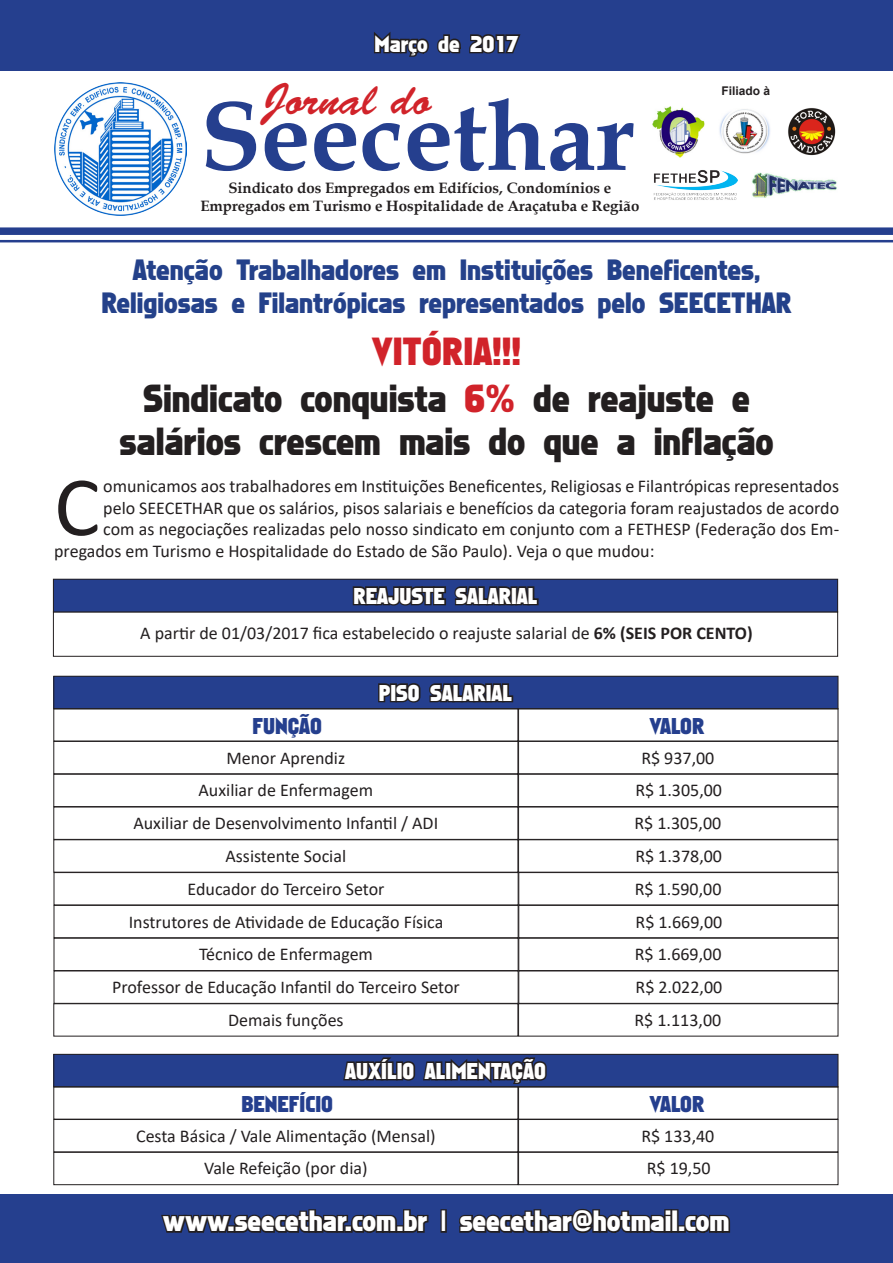
<style>
.page{position:relative;width:893px;height:1263px;background:#fff}
.page>*{position:absolute;margin:0;border:0;box-sizing:border-box;transform-origin:0 0}
.t1{font:700 99px "Book Antiqua";color:#253f8e}
.t2{font:85.5px "Calibri";color:#231f20}
.t3{font:45px "Brush Script Std";color:#d1232a}
.t4{font:36px "Faktos";color:#231f20}
.t5{font:36px "Faktos";color:#d1232a}
.t6{font:27px "Faktos";color:#24418a}
.t7{font:27px "Faktos";color:#fff}
.t8{font:21px "Faktos";color:#fff}
.t9{font:21px "Faktos";color:#253f8e}
.t10{font:18px/21.6px "Calibri";color:#231f20}
.t11{font:700 15px "Book Antiqua";color:#231f20}
.t12{font:700 12px "Arial";color:#231f20}
.s1{color:#d1232a}
.s2{font-weight:700}
</style>
<div class="page">
<div style="left:53px;top:611px;width:785px;height:46px;border:1px solid #231f20"></div>
<div style="left:53px;top:579px;width:785px;height:33px;background:#253f8e"></div>
<div style="left:53px;top:579px;width:785px;height:33px;border:1px solid #231f20"></div>
<svg style="left:351px;top:578px;width:189px;height:28px"></svg>
<div style="left:54px;top:676px;width:784px;height:33px;background:#253f8e"></div>
<div style="left:53px;top:676px;width:785px;height:33px;border:1px solid #231f20"></div>
<svg style="left:377px;top:675px;width:138px;height:28px"></svg>
<div style="left:0;top:0;width:893px;height:70px;background:#253f8e"></div>
<img style="left:54px;top:83px;width:132px;height:132px">
<img style="left:652px;top:107px;width:53px;height:50px">
<img style="left:788px;top:108px;width:48px;height:48px">
<img style="left:653px;top:170px;width:84px;height:30px">
<img style="left:752px;top:172px;width:85px;height:26px">
<img style="left:719px;top:109px;width:51px;height:45px">
<svg style="left:372px;top:32px;width:90px;height:39px"></svg>
<svg style="left:469px;top:34px;width:52px;height:20px"></svg>
<div style="left:0;top:227px;width:893px;height:8px;background:#253f8e"></div>
<hr style="left:0;top:240px;width:893px;height:2px;background:#253f8e">
<div style="left:0;top:1194px;width:893px;height:69px;background:#253f8e"></div>
<svg style="left:159px;top:1185px;width:271px;height:48px"></svg>
<div style="left:440px;top:1209px;width:7px;height:24px;border:3px solid #231f20"></div>
<svg style="left:457px;top:1185px;width:216px;height:48px"></svg>
<div style="left:671px;top:1209px;width:7px;height:24px;border:3px solid #231f20"></div>
<div style="left:678px;top:1225px;width:8px;height:8px;border:3px solid #231f20"></div>
<svg style="left:683px;top:1185px;width:49px;height:48px"></svg>
<div style="left:53px;top:741px;width:465px;height:33px;border:1px solid #231f20"></div>
<div style="left:53px;top:774px;width:465px;height:33px;border:1px solid #231f20"></div>
<div style="left:518px;top:741px;width:320px;height:33px;border:1px solid #231f20"></div>
<div style="left:518px;top:774px;width:320px;height:33px;border:1px solid #231f20"></div>
<div style="left:53px;top:839px;width:465px;height:33px;border:1px solid #231f20"></div>
<div style="left:518px;top:839px;width:320px;height:33px;border:1px solid #231f20"></div>
<div style="left:54px;top:872px;width:464px;height:33px;border:1px solid #231f20"></div>
<div style="left:54px;top:905px;width:464px;height:33px;border:1px solid #231f20"></div>
<div style="left:518px;top:872px;width:321px;height:33px;border:1px solid #231f20"></div>
<div style="left:518px;top:905px;width:321px;height:33px;border:1px solid #231f20"></div>
<div style="left:54px;top:938px;width:464px;height:33px;border:1px solid #231f20"></div>
<div style="left:54px;top:970px;width:464px;height:34px;border:1px solid #231f20"></div>
<div style="left:518px;top:938px;width:321px;height:33px;border:1px solid #231f20"></div>
<div style="left:518px;top:970px;width:321px;height:34px;border:1px solid #231f20"></div>
<div style="left:53px;top:1003px;width:465px;height:33px;border:1px solid #231f20"></div>
<div style="left:518px;top:1003px;width:320px;height:33px;border:1px solid #231f20"></div>
<div style="left:53px;top:708px;width:465px;height:33px;border:1px solid #231f20"></div>
<div style="left:518px;top:708px;width:320px;height:33px;border:1px solid #231f20"></div>
<div style="left:54px;top:1054px;width:784px;height:33px;background:#253f8e"></div>
<div style="left:53px;top:1054px;width:785px;height:33px;border:1px solid #231f20"></div>
<svg style="left:341px;top:1053px;width:208px;height:33px"></svg>
<div style="left:53px;top:1119px;width:465px;height:33px;border:1px solid #231f20"></div>
<div style="left:53px;top:1152px;width:465px;height:33px;border:1px solid #231f20"></div>
<div style="left:518px;top:1119px;width:320px;height:33px;border:1px solid #231f20"></div>
<div style="left:518px;top:1152px;width:320px;height:33px;border:1px solid #231f20"></div>
<div style="left:53px;top:1086px;width:465px;height:33px;border:1px solid #231f20"></div>
<div style="left:518px;top:1086px;width:320px;height:33px;border:1px solid #231f20"></div>
<p class="t8" style="left:375px;top:32px;width:145px">Março de 2017</p>
<p class="t3" style="left:262px;top:74px;width:171px">Jornal do</p>
<p class="t1" style="left:200px;top:69px;width:436px">Seecethar</p>
<p class="t11" style="left:228px;top:178px;width:384px">Sindicato dos Empregados em Edifícios, Condomínios e</p>
<p class="t11" style="left:200px;top:196px;width:441px">Empregados em Turismo e Hospitalidade de Araçatuba e Região</p>
<p class="t12" style="left:721px;top:82px;width:50px">Filiado à</p>
<p class="t6" style="left:133px;top:255px;width:629px">Atenção Trabalhadores em Instituições Beneficentes,</p>
<p class="t6" style="left:101px;top:287px;width:692px">Religiosas e Filantrópicas representados pelo SEECETHAR</p>
<p class="t5" style="left:372px;top:330px;width:151px">VITÓRIA!!!</p>
<p class="t4" style="left:143px;top:378px;width:608px">Sindicato conquista <span class="s1">6%</span> de reajuste e</p>
<p class="t4" style="left:120px;top:421px;width:656px">salários crescem mais do que a inflação</p>
<p class="t10" style="left:103px;top:475px;width:737px">omunicamos aos trabalhadores em Instituições Beneficentes, Religiosas e Filantrópicas representados pelo SEECETHAR que os salários, pisos salariais e benefícios da categoria foram reajustados de acordo</p>
<p class="t2" style="left:54px;top:447px;width:47px">C</p>
<p class="t10" style="left:54px;top:518px;width:786px;text-indent:49px">com as negociações realizadas pelo nosso sindicato em conjunto com a FETHESP (Federação dos Em&shy;pregados em Turismo e Hospitalidade do Estado de São Paulo). Veja o que mudou:</p>
<p class="t8" style="left:353px;top:584px;width:186px">REAJUSTE SALARIAL</p>
<p class="t10" style="left:140px;top:621px;width:614px">A partir de 01/03/2017 fica estabelecido o reajuste salarial de <span class="s2">6% (SEIS POR CENTO)</span></p>
<p class="t8" style="left:379px;top:681px;width:135px">PISO SALARIAL</p>
<p class="t9" style="left:252px;top:713px;width:71px">FUNÇÃO</p>
<p class="t9" style="left:650px;top:713px;width:56px">VALOR</p>
<p class="t10" style="left:641px;top:746px;width:75px">R$ 937,00</p>
<p class="t10" style="left:227px;top:746px;width:120px">Menor Aprendiz</p>
<p class="t10" style="left:199px;top:779px;width:176px">Auxiliar de Enfermagem</p>
<p class="t10" style="left:635px;top:779px;width:88px">R$ 1.305,00</p>
<p class="t10" style="left:634px;top:812px;width:88px">R$ 1.305,00</p>
<p class="t10" style="left:133px;top:812px;width:306px">Auxiliar de Desenvolvimento Infantil / ADI</p>
<p class="t10" style="left:226px;top:844px;width:122px">Assistente Social</p>
<p class="t10" style="left:635px;top:844px;width:88px">R$ 1.378,00</p>
<p class="t10" style="left:635px;top:877px;width:88px">R$ 1.590,00</p>
<p class="t10" style="left:188px;top:877px;width:198px">Educador do Terceiro Setor</p>
<p class="t10" style="left:129px;top:911px;width:316px">Instrutores de Atividade de Educação Física</p>
<p class="t10" style="left:636px;top:911px;width:88px">R$ 1.669,00</p>
<p class="t10" style="left:635px;top:943px;width:88px">R$ 1.669,00</p>
<p class="t10" style="left:199px;top:943px;width:175px">Técnico de Enfermagem</p>
<p class="t10" style="left:112px;top:976px;width:349px">Professor de Educação Infantil do Terceiro Setor</p>
<p class="t10" style="left:636px;top:976px;width:88px">R$ 2.022,00</p>
<p class="t10" style="left:228px;top:1009px;width:117px">Demais funções</p>
<p class="t10" style="left:634px;top:1009px;width:88px">R$ 1.113,00</p>
<p class="t8" style="left:345px;top:1059px;width:202px">AUXÍLIO ALIMENTAÇÃO</p>
<p class="t9" style="left:241px;top:1091px;width:93px">BENEFÍCIO</p>
<p class="t9" style="left:650px;top:1091px;width:56px">VALOR</p>
<p class="t10" style="left:641px;top:1124px;width:75px">R$ 133,40</p>
<p class="t10" style="left:136px;top:1124px;width:301px">Cesta Básica / Vale Alimentação (Mensal)</p>
<p class="t10" style="left:204px;top:1157px;width:165px">Vale Refeição (por dia)</p>
<p class="t10" style="left:647px;top:1157px;width:65px">R$ 19,50</p>
<p class="t7" style="left:163px;top:1205px;width:568px">www.seecethar.com.br | seecethar@hotmail.com</p>
</div>
